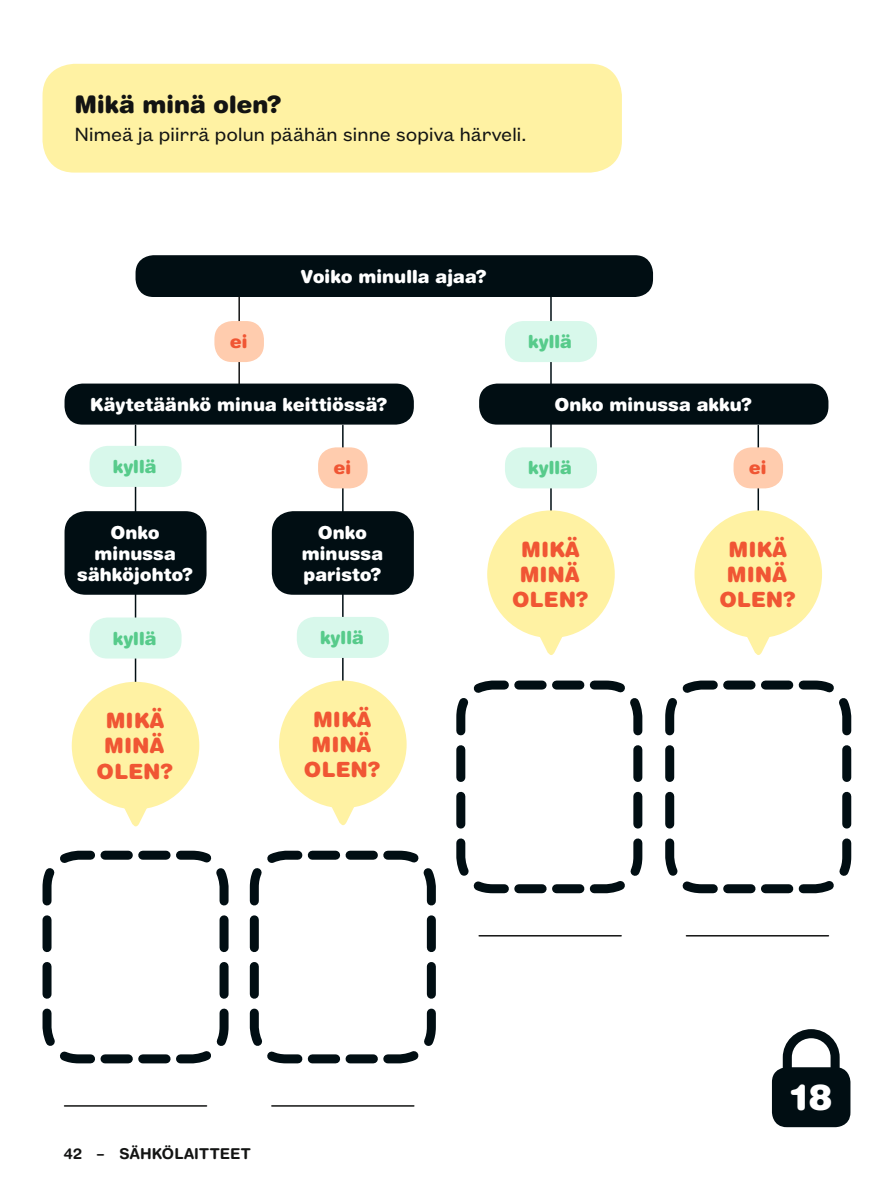
<style>
.page{position:relative;width:893px;height:1191px;background:#fff}
.page>*{position:absolute;margin:0;border:0;box-sizing:border-box;transform-origin:0 0}
.t1{font:900 36px "Helvetica Rounded LT Std";color:#fff}
.t2{font:900 24px "Helvetica Rounded LT Std";letter-spacing:-.005em;color:#131413}
.t3{font:900 21px/25.2px "Helvetica Rounded LT Std";color:#f05634;text-align:center}
.t4{font:21px "Founders Grotesk Text";letter-spacing:-.015em;color:#131413}
.t5{font:900 18px/21px "Helvetica Rounded LT Std";color:#fff;text-align:center}
.t6{font:900 18px "Helvetica Rounded LT Std";letter-spacing:-.005em;color:#57cb8b}
.t7{font:900 18px "Helvetica Rounded LT Std";color:#f05634}
.t8{font:700 15px "Helvetica Rounded LT Std";letter-spacing:.01em;color:#131413}
</style>
<div class="page">
<svg style="left:787px;top:383px;width:42px;height:42px"></svg>
<hr style="left:550px;top:297px;width:2px;height:223px;background:#010e13">
<svg style="left:772px;top:1029px;width:78px;height:98px"></svg>
<div style="left:43px;top:64px;width:579px;height:109px;background:#fff2a3;border-radius:32px"></div>
<div style="left:136px;top:255px;width:517px;height:42px;background:#010e13;border-radius:18px"></div>
<hr style="left:757px;top:425px;width:2px;height:95px;background:#010e13">
<div style="left:479px;top:383px;width:349px;height:41px;background:#010e13;border-radius:18px"></div>
<div style="left:487px;top:510px;width:128px;height:128px;background:#fff2a3;border-radius:50%"></div>
<svg style="left:535px;top:636px;width:32px;height:19px"></svg>
<div style="left:505px;top:321px;width:92px;height:41px;background:#d8f8eb;border-radius:18px"></div>
<div style="left:733px;top:447px;width:50px;height:41px;background:#ffccae;border-radius:18px"></div>
<div style="left:505px;top:447px;width:92px;height:41px;background:#d8f8eb;border-radius:18px"></div>
<div style="left:694px;top:510px;width:128px;height:128px;background:#fff2a3;border-radius:50%"></div>
<svg style="left:743px;top:636px;width:31px;height:19px"></svg>
<hr style="left:479px;top:935px;width:142px;height:1px;background:#131413">
<hr style="left:686px;top:935px;width:142px;height:1px;background:#131413">
<hr style="left:238px;top:297px;width:2px;height:89px;background:#131413">
<hr style="left:135px;top:425px;width:1px;height:267px;background:#010e13">
<div style="left:65px;top:383px;width:349px;height:41px;background:#010e13;border-radius:18px"></div>
<hr style="left:342px;top:425px;width:2px;height:267px;background:#010e13">
<div style="left:272px;top:511px;width:142px;height:84px;background:#010e13;border-radius:21px"></div>
<div style="left:72px;top:682px;width:127px;height:127px;background:#fff2a3;border-radius:50%"></div>
<svg style="left:120px;top:807px;width:32px;height:20px"></svg>
<div style="left:65px;top:511px;width:142px;height:84px;background:#010e13;border-radius:21px"></div>
<div style="left:279px;top:680px;width:128px;height:128px;background:#fff2a3;border-radius:50%"></div>
<svg style="left:327px;top:806px;width:32px;height:20px"></svg>
<div style="left:297px;top:617px;width:92px;height:41px;background:#d8f8eb;border-radius:18px"></div>
<div style="left:90px;top:617px;width:92px;height:41px;background:#d8f8eb;border-radius:18px"></div>
<div style="left:214px;top:321px;width:50px;height:41px;background:#ffccae;border-radius:18px"></div>
<div style="left:318px;top:447px;width:50px;height:41px;background:#ffccae;border-radius:18px"></div>
<div style="left:90px;top:446px;width:92px;height:41px;background:#d8f8eb;border-radius:18px"></div>
<svg style="left:42px;top:850px;width:187px;height:214px"></svg>
<svg style="left:249px;top:850px;width:187px;height:214px"></svg>
<hr style="left:65px;top:1105px;width:142px;height:1px;background:#131413">
<hr style="left:272px;top:1105px;width:142px;height:1px;background:#131413">
<svg style="left:456px;top:680px;width:187px;height:214px"></svg>
<svg style="left:665px;top:680px;width:187px;height:214px"></svg>
<h2 class="t2" style="left:74px;top:89px;width:209px">Mikä minä olen?</h2>
<p class="t4" style="left:74px;top:120px;width:454px">Nimeä ja piirrä polun päähän sinne sopiva härveli.</p>
<p class="t7" style="left:230px;top:330px;width:19px">ei</p>
<p class="t5" style="left:301px;top:265px;width:188px">Voiko minulla ajaa?</p>
<p class="t5" style="left:90px;top:393px;width:299px">Käytetäänkö minua keittiössä?</p>
<p class="t6" style="left:113px;top:455px;width:45px">kyllä</p>
<p class="t7" style="left:333px;top:456px;width:19px">ei</p>
<p class="t5" style="left:77px;top:521px;width:117px">Onko minussa sähköjohto?</p>
<p class="t5" style="left:302px;top:521px;width:83px">Onko minussa paristo?</p>
<p class="t6" style="left:113px;top:626px;width:45px">kyllä</p>
<p class="t6" style="left:320px;top:626px;width:45px">kyllä</p>
<p class="t3" style="left:97px;top:707px;width:78px">MIKÄ<br>MINÄ<br>OLEN?</p>
<p class="t3" style="left:304px;top:706px;width:78px">MIKÄ<br>MINÄ<br>OLEN?</p>
<p class="t6" style="left:528px;top:330px;width:45px">kyllä</p>
<p class="t5" style="left:554px;top:393px;width:199px">Onko minussa akku?</p>
<p class="t6" style="left:528px;top:456px;width:45px">kyllä</p>
<p class="t7" style="left:749px;top:456px;width:19px">ei</p>
<p class="t3" style="left:512px;top:536px;width:78px">MIKÄ<br>MINÄ<br>OLEN?</p>
<p class="t3" style="left:719px;top:536px;width:78px">MIKÄ<br>MINÄ<br>OLEN?</p>
<p class="t8" style="left:64px;top:1145px;width:189px">42 – SÄHKÖLAITTEET</p>
<h1 class="t1" style="left:790px;top:1074px;width:44px">18</h1>
</div>
